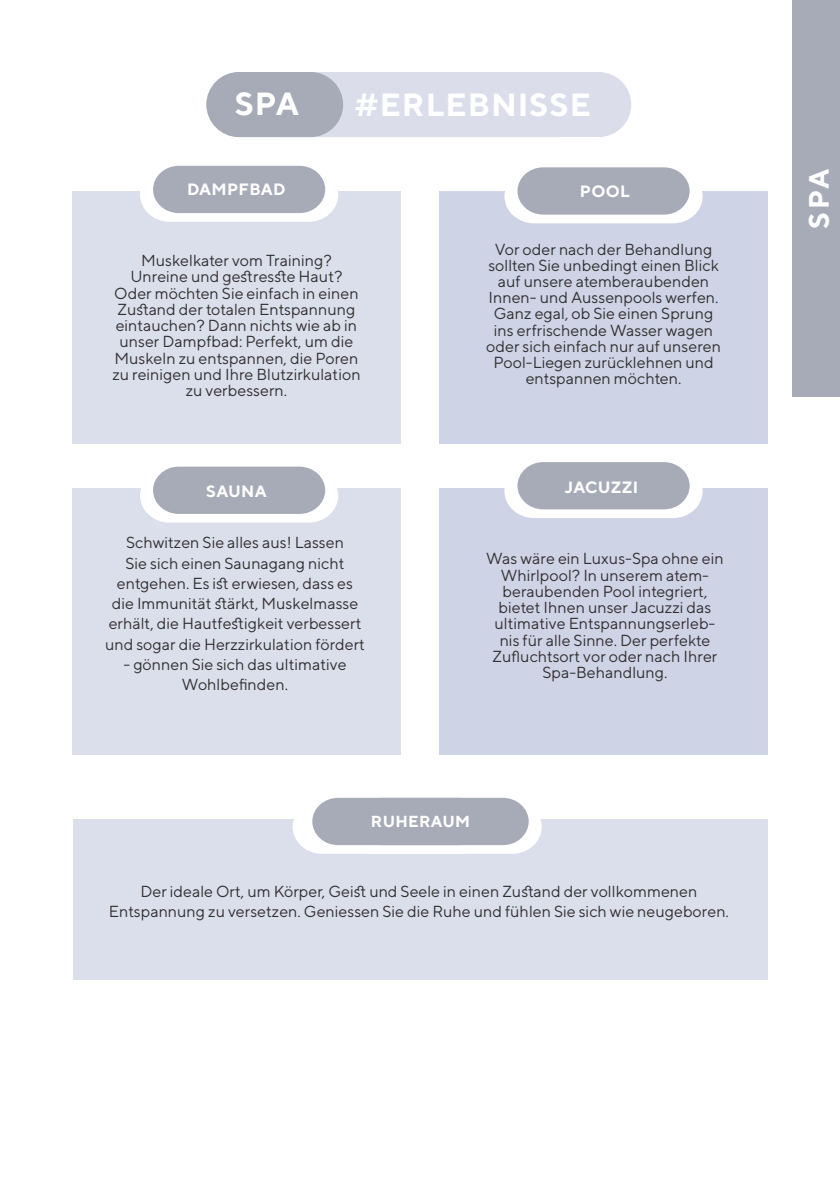
<style>
.page{position:relative;width:840px;height:1191px;background:#fff}
.page>*{position:absolute;margin:0;border:0;box-sizing:border-box;transform-origin:0 0}
.t1{font:700 32px "TT Norms";letter-spacing:.03em;color:#fff}
.t2{font:700 28px "TT Norms";color:#fff}
.t3{font:700 16.4px "TT Norms";letter-spacing:.02em;color:#fff}
.t4{font:16px/16.2px "TT Norms";color:#312f30;text-align:center}
.t5{font:700 16px "TT Norms";letter-spacing:.02em;color:#fff}
</style>
<div class="page">
<div style="left:72px;top:192px;width:328px;height:252px;background:#dbdfec"></div>
<div style="left:72px;top:488px;width:328px;height:266px;background:#dbdfec"></div>
<div style="left:73px;top:819px;width:694px;height:160px;background:#dbdfec"></div>
<div style="left:439px;top:192px;width:328px;height:252px;background:#cfd3e6"></div>
<div style="left:439px;top:488px;width:328px;height:266px;background:#cfd3e6"></div>
<svg style="left:140px;top:166px;width:198px;height:56px;background:#c1c4cd"></svg>
<svg style="left:140px;top:466px;width:198px;height:56px;background:#c1c4cc"></svg>
<svg style="left:292px;top:798px;width:249px;height:55px;background:#bfc2cb"></svg>
<svg style="left:504px;top:167px;width:198px;height:56px;background:#c1c3cc"></svg>
<svg style="left:504px;top:462px;width:198px;height:56px;background:#c1c3cc"></svg>
<div style="left:792px;top:0;width:47px;height:397px;background:#a6abb7"></div>
<div style="left:247px;top:72px;width:384px;height:65px;background:#dbddea;border-radius:33px"></div>
<div style="left:206px;top:72px;width:137px;height:65px;background:#a6abb7;border-radius:33px"></div>
<p class="t1" style="left:235px;top:84px;width:66px">SPA</p>
<p class="t1" style="left:354px;top:84px;width:238px">#ERLEBNISSE</p>
<p class="t3" style="left:187px;top:179px;width:100px">DAMPFBAD</p>
<p class="t4" style="left:112px;top:252px;width:249px">Muskelkater vom Training?<br>Unreine und gestresste Haut?<br>Oder möchten Sie einfach in einen<br>Zustand der totalen Entspannung eintauchen? Dann nichts wie ab in unser Dampfbad: Perfekt, um die<br>Muskeln zu entspannen, die Poren zu reinigen und Ihre Blutzirkulation zu verbessern.</p>
<p class="t3" style="left:206px;top:481px;width:62px">SAUNA</p>
<p class="t4" style="left:105px;top:532px;width:261px;line-height:20.2px">Schwitzen Sie alles aus! Lassen<br>Sie sich einen Saunagang nicht entgehen. Es ist erwiesen, dass es die Immunität stärkt, Muskelmasse erhält, die Hautfestigkeit verbessert und sogar die Herzzirkulation fördert</p>
<p class="t4" style="left:123px;top:654px;width:224px;line-height:20.2px">- gönnen Sie sich das ultimative<br>Wohlbefinden.</p>
<p class="t3" style="left:579px;top:181px;width:51px">POOL</p>
<p class="t4" style="left:486px;top:240px;width:236px">Vor oder nach der Behandlung sollten Sie unbedingt einen Blick auf unsere atemberaubenden<br>Innen- und Aussenpools werfen.<br>Ganz egal, ob Sie einen Sprung ins erfrischende Wasser wagen oder sich einfach nur auf unseren<br>Pool-Liegen zurücklehnen und entspannen möchten.</p>
<p class="t3" style="left:564px;top:477px;width:75px">JACUZZI</p>
<p class="t4" style="left:486px;top:550px;width:239px">Was wäre ein Luxus-Spa ohne ein<br>Whirlpool? In unserem atem-</p>
<p class="t4" style="left:492px;top:583px;width:226px">beraubenden Pool integriert, bietet Ihnen unser Jacuzzi das ultimative Entspannungserleb&shy;nis für alle Sinne. Der perfekte<br>Zufluchtsort vor oder nach Ihrer<br>Spa-Behandlung.</p>
<p class="t5" style="left:371px;top:811px;width:100px">RUHERAUM</p>
<p class="t4" style="left:109px;top:881px;width:621px;line-height:20.2px">Der ideale Ort, um Körper, Geist und Seele in einen Zustand der vollkommenen<br>Entspannung zu versetzen. Geniessen Sie die Ruhe und fühlen Sie sich wie neugeboren.</p>
<p class="t2" style="left:800px;top:229px;width:62px;rotate:-90deg">SPA</p>
</div>
